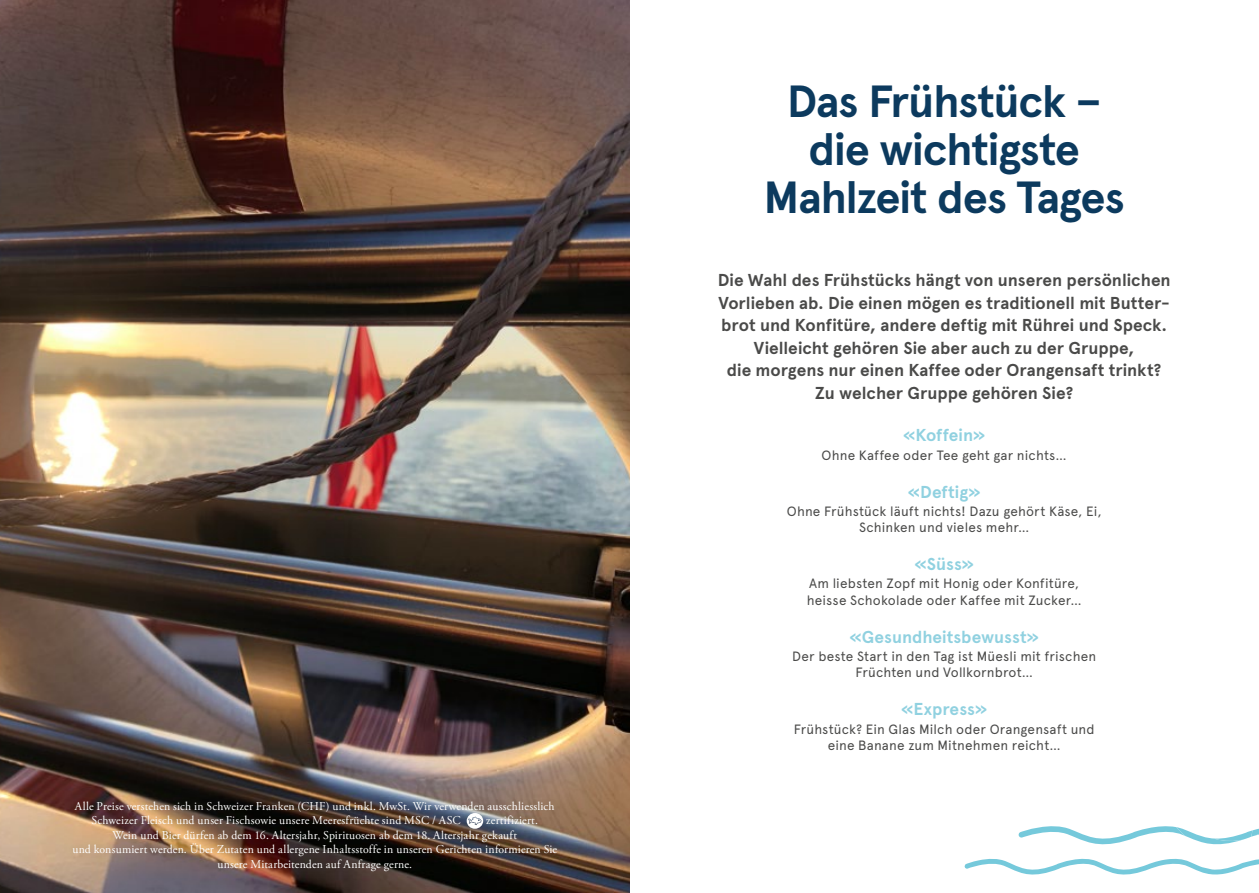
<style>
.page{position:relative;width:1259px;height:893px;background:#fff}
.page>*{position:absolute;margin:0;border:0;box-sizing:border-box;transform-origin:0 0}
.t1{font:700 45px/48px "Apercu Pro";letter-spacing:-.03em;color:#0c3a5e;text-align:center}
.t2{font:700 17.25px/22.5px "Apercu Pro";color:#4a4a49;text-align:center}
.t3{font:700 17.25px "Apercu Pro";color:#90d1e0}
.t4{font:13.5px/16.2px "Apercu Pro";letter-spacing:.01em;color:#4a4a49;text-align:center}
.t5{font:12px/14.4px "Adobe Garamond Pro";letter-spacing:.01em;color:#fff}
</style>
<div class="page">
<img style="left:0;top:0;width:629px;height:893px">
<svg style="left:964px;top:826px;width:295px;height:49px"></svg>
<div style="left:66px;top:793px;width:499px;height:86px;background:#000;opacity:.1"></div>
<svg style="left:467px;top:813px;width:16px;height:16px"></svg>
<p class="t5" style="left:91px;top:799px;width:464px;text-indent:-17px">Alle Preise verstehen sich in Schweizer Franken (CHF) und inkl. MwSt. Wir verwenden ausschliesslich<br>Schweizer Fleisch und unser Fischsowie unsere Meeresfrüchte sind MSC / ASC</p>
<p class="t5" style="left:486px;top:814px;width:53px">zertifiziert.</p>
<p class="t5" style="left:112px;top:828px;width:406px">Wein und Bier dürfen ab dem 16. Altersjahr, Spirituosen ab dem 18. Altersjahr gekauft</p>
<p class="t5" style="left:72px;top:843px;width:486px">und konsumiert werden. Über Zutaten und allergene Inhaltsstoffe in unseren Gerichten informieren Sie</p>
<p class="t5" style="left:217px;top:857px;width:196px">unsere Mitarbeitenden auf Anfrage gerne.</p>
<h1 class="t1" style="left:763px;top:76px;width:363px">Das Frühstück – die wichtigste<br>Mahlzeit des Tages</h1>
<p class="t2" style="left:718px;top:269px;width:454px">Die Wahl des Frühstücks hängt von unseren persönlichen Vorlieben ab. Die einen mögen es traditionell mit Butter&shy;brot und Konfitüre, andere deftig mit Rührei und Speck.<br>Vielleicht gehören Sie aber auch zu der Gruppe,<br>die morgens nur einen Kaffee oder Orangensaft trinkt?<br>Zu welcher Gruppe gehören Sie?</p>
<h2 class="t3" style="left:903px;top:422px;width:84px">«Koffein»</h2>
<p class="t4" style="left:821px;top:446px;width:247px">Ohne Kaffee oder Tee geht gar nichts…</p>
<h2 class="t3" style="left:908px;top:478px;width:74px">«Deftig»</h2>
<p class="t4" style="left:787px;top:502px;width:316px">Ohne Frühstück läuft nichts! Dazu gehört Käse, Ei,<br>Schinken und vieles mehr…</p>
<h2 class="t3" style="left:914px;top:551px;width:61px">«Süss»</h2>
<p class="t4" style="left:807px;top:575px;width:276px;text-align:left">Am liebsten Zopf mit Honig oder Konfitüre, heisse Schokolade oder Kaffee mit Zucker…</p>
<h2 class="t3" style="left:849px;top:624px;width:191px">«Gesundheitsbewusst»</h2>
<p class="t4" style="left:792px;top:647px;width:306px">Der beste Start in den Tag ist Müesli mit frischen<br>Früchten und Vollkornbrot…</p>
<h2 class="t3" style="left:901px;top:696px;width:88px">«Express»</h2>
<p class="t4" style="left:794px;top:720px;width:302px">Frühstück? Ein Glas Milch oder Orangensaft und eine Banane zum Mitnehmen reicht…</p>
</div>
